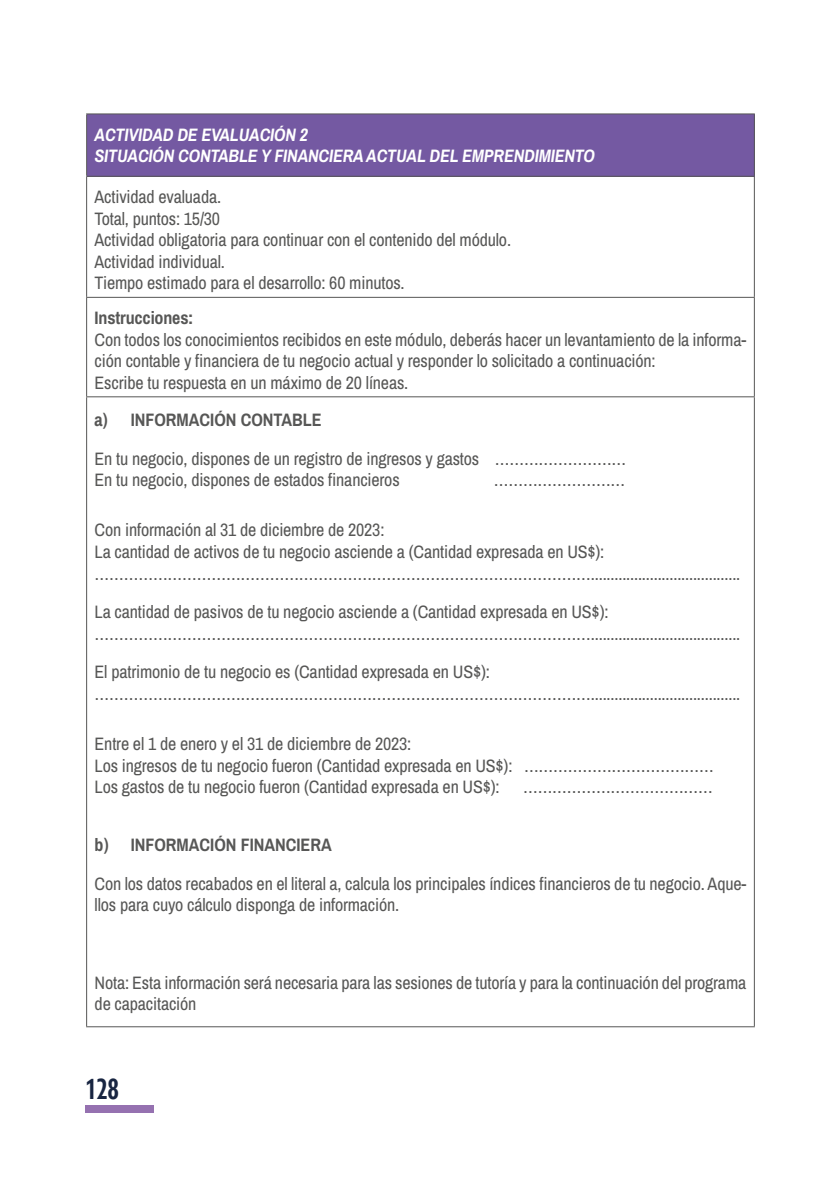
<style>
.page{position:relative;width:840px;height:1191px;background:#fff}
.page>*{position:absolute;margin:0;border:0;box-sizing:border-box;transform-origin:0 0}
.t1{font:600 condensed 30px "Gill Sans Nova";color:#182541}
.t2{font:18px/21.6px "Archivo Narrow";letter-spacing:-.01em;color:#575756}
.t3{font:italic 700 18px/21.6px "Archivo Narrow";letter-spacing:-.01em;color:#fff}
.t4{font:700 18px "Archivo Narrow";color:#575756}
</style>
<div class="page">
<div style="left:85px;top:1105px;width:68px;height:7px;background:#9571b0"></div>
<div style="left:87px;top:114px;width:667px;height:62px;background:#7459a2"></div>
<hr style="left:86px;top:113px;width:668px;height:1px;background:#575756">
<hr style="left:86px;top:114px;width:1px;height:62px;background:#575756">
<hr style="left:753px;top:114px;width:1px;height:62px;background:#575756">
<hr style="left:86px;top:176px;width:668px;height:1px;background:#575756">
<hr style="left:86px;top:177px;width:1px;height:120px;background:#575756">
<hr style="left:753px;top:177px;width:1px;height:120px;background:#575756">
<hr style="left:86px;top:297px;width:668px;height:1px;background:#575756">
<hr style="left:86px;top:298px;width:1px;height:98px;background:#575756">
<hr style="left:753px;top:298px;width:1px;height:98px;background:#575756">
<hr style="left:86px;top:396px;width:668px;height:1px;background:#575756">
<hr style="left:86px;top:397px;width:1px;height:629px;background:#575756">
<hr style="left:753px;top:397px;width:1px;height:629px;background:#575756">
<hr style="left:86px;top:1026px;width:668px;height:1px;background:#575756">
<p class="t3" style="left:95px;top:123px;width:501px">ACTIVIDAD DE EVALUACIÓN 2<br>SITUACIÓN CONTABLE Y FINANCIERA ACTUAL DEL EMPRENDIMIENTO</p>
<p class="t2" style="left:95px;top:185px;width:417px">Actividad evaluada.<br>Total, puntos: 15/30<br>Actividad obligatoria para continuar con el contenido del módulo.<br>Actividad individual.<br>Tiempo estimado para el desarrollo: 60 minutos.</p>
<p class="t4" style="left:95px;top:305px;width:100px">Instrucciones:</p>
<p class="t2" style="left:95px;top:328px;width:652px">Con todos los conocimientos recibidos en este módulo, deberás hacer un levantamiento de la informa&shy;ción contable y financiera de tu negocio actual y responder lo solicitado a continuación:<br>Escribe tu respuesta en un máximo de 20 líneas.</p>
<p class="t4" style="left:95px;top:407px;width:228px">a) INFORMACIÓN CONTABLE</p>
<p class="t2" style="left:95px;top:447px;width:533px">En tu negocio, dispones de un registro de ingresos y gastos ………………………<br>En tu negocio, dispones de estados financieros</p>
<p class="t2" style="left:493px;top:469px;width:133px">………………………</p>
<p class="t2" style="left:95px;top:519px;width:647px">Con información al 31 de diciembre de 2023:<br>La cantidad de activos de tu negocio asciende a (Cantidad expresada en US$): …………………………………………………………………………………………......................................</p>
<p class="t2" style="left:95px;top:600px;width:647px">La cantidad de pasivos de tu negocio asciende a (Cantidad expresada en US$): …………………………………………………………………………………………......................................</p>
<p class="t2" style="left:95px;top:661px;width:647px">El patrimonio de tu negocio es (Cantidad expresada en US$): …………………………………………………………………………………………......................................</p>
<p class="t2" style="left:95px;top:732px;width:620px">Entre el 1 de enero y el 31 de diciembre de 2023:<br>Los ingresos de tu negocio fueron (Cantidad expresada en US$): …………………………………<br>Los gastos de tu negocio fueron (Cantidad expresada en US$):</p>
<p class="t2" style="left:522px;top:775px;width:191px">…………………………………</p>
<p class="t4" style="left:95px;top:832px;width:238px">b) INFORMACIÓN FINANCIERA</p>
<p class="t2" style="left:95px;top:872px;width:652px">Con los datos recabados en el literal a, calcula los principales índices financieros de tu negocio. Aque&shy;llos para cuyo cálculo disponga de información.</p>
<p class="t2" style="left:95px;top:971px;width:652px">Nota: Esta información será necesaria para las sesiones de tutoría y para la continuación del programa de capacitación</p>
<h1 class="t1" style="left:85px;top:1069px;width:36px">128</h1>
</div>
